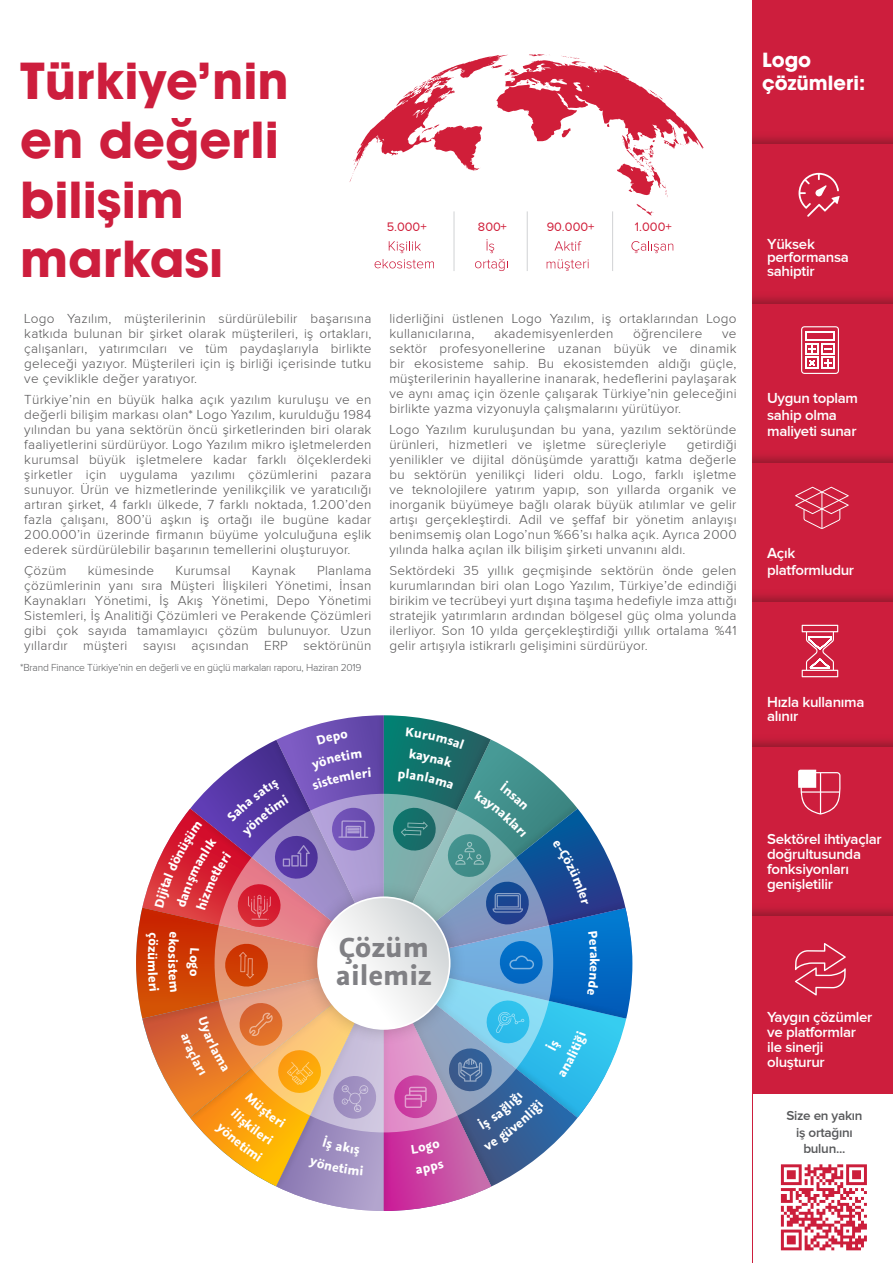
<style>
.page{position:relative;width:893px;height:1263px;background:#fff}
.page>*{position:absolute;margin:0;border:0;box-sizing:border-box;transform-origin:0 0}
.t1{font:49.5px "Bilgetech Custom Avant Garde";color:#cd1e3d}
.t2{font:700 30.75px/28.3px "Graublau Sans";color:#808084}
.t3{font:19.5px "Bilgetech Custom Avant Garde";color:#fff}
.t4{font:600 15px "Proxima Nova";letter-spacing:-.02em;color:#fff}
.t5{font:700 14.1px "Graublau Sans";color:#fff}
.t6{font:300 13.5px/15px "Proxima Nova";letter-spacing:.02em;color:#535253;text-align:justify}
.t7{font:600 13.5px "Proxima Nova";letter-spacing:-.02em;color:#57585a}
.t8{font:12.75px "Proxima Nova";color:#d01e39}
.t9{font:300 10.5px "Proxima Nova";letter-spacing:-.02em;color:#57585a}
.s1{font-size:10.65px}
</style>
<div class="page">
<div style="left:752px;top:0;width:141px;height:1263px;background:#cd1e3d"></div>
<div style="left:753px;top:1094px;width:140px;height:169px;background:#fff"></div>
<svg style="left:781px;top:1164px;width:86px;height:86px"></svg>
<svg style="left:798px;top:173px;width:42px;height:44px"></svg>
<svg style="left:801px;top:326px;width:38px;height:48px"></svg>
<svg style="left:795px;top:487px;width:54px;height:42px"></svg>
<svg style="left:802px;top:625px;width:36px;height:52px"></svg>
<svg style="left:798px;top:770px;width:43px;height:44px"></svg>
<svg style="left:795px;top:943px;width:51px;height:52px"></svg>
<svg style="left:350px;top:54px;width:354px;height:161px"></svg>
<hr style="left:454px;top:211px;width:1px;height:60px;background:#d1d2d4">
<hr style="left:527px;top:211px;width:1px;height:60px;background:#d1d2d4">
<hr style="left:612px;top:211px;width:1px;height:60px;background:#d1d2d4">
<svg style="left:389px;top:241px;width:32px;height:12px"></svg>
<svg style="left:486px;top:239px;width:8px;height:14px"></svg>
<svg style="left:554px;top:241px;width:28px;height:10px"></svg>
<svg style="left:631px;top:241px;width:42px;height:12px"></svg>
<svg style="left:375px;top:259px;width:59px;height:9px"></svg>
<svg style="left:475px;top:259px;width:33px;height:12px"></svg>
<svg style="left:547px;top:259px;width:42px;height:12px"></svg>
<svg style="left:136px;top:715px;width:496px;height:496px"></svg>
<p class="t1" style="left:20px;top:49px;width:270px">Türkiye’nin</p>
<p class="t1" style="left:20px;top:109px;width:260px">en değerli</p>
<p class="t1" style="left:20px;top:168px;width:165px">bilişim</p>
<p class="t1" style="left:20px;top:227px;width:205px">markası</p>
<p class="t6" style="left:24px;top:311px;width:349px">Logo Yazılım, müşterilerinin sürdürülebilir başarısına katkıda bulunan bir şirket olarak müşterileri, iş ortakları, çalışanları, yatırımcıları ve tüm paydaşlarıyla birlikte geleceği yazıyor. Müşterileri için iş birliği içerisinde tutku ve çeviklikle değer yaratıyor.</p>
<p class="t6" style="left:24px;top:392px;width:349px">Türkiye’nin en büyük halka açık yazılım kuruluşu ve en değerli bilişim markası olan* Logo Yazılım, kurulduğu 1984 yılından bu yana sektörün öncü şirketlerinden biri olarak faaliyetlerini sürdürüyor. Logo Yazılım mikro işletmelerden kurumsal büyük işletmelere kadar farklı ölçeklerdeki şirketler için uygulama yazılımı çözümlerini pazara sunuyor. Ürün ve hizmetlerinde yenilikçilik ve yaratıcılığı artıran şirket, 4 farklı ülkede, 7 farklı noktada, 1.200’den fazla çalışanı, 800’ü aşkın iş ortağı ile bugüne kadar 200.000’in üzerinde firmanın büyüme yolculuğuna eşlik ederek sürdürülebilir başarının temellerini oluşturuyor.</p>
<p class="t6" style="left:24px;top:563px;width:44px">Çözüm</p>
<p class="t6" style="left:88px;top:563px;width:68px">kümesinde</p>
<p class="t6" style="left:175px;top:563px;width:57px">Kurumsal</p>
<p class="t6" style="left:252px;top:563px;width:45px">Kaynak</p>
<p class="t6" style="left:24px;top:563px;width:349px;text-indent:293px">Planlama çözümlerinin yanı sıra Müşteri İlişkileri Yönetimi, İnsan Kaynakları Yönetimi, İş Akış Yönetimi, Depo Yönetimi Sistemleri, İş Analitiği Çözümleri ve Perakende Çözümleri gibi çok sayıda tamamlayıcı çözüm bulunuyor. Uzun yıllardır müşteri sayısı açısından ERP sektörünün</p>
<p class="t9" style="left:20px;top:662px;width:343px"><span class="s1">*</span>Brand Finance Türkiye’nin en değerli ve en güçlü markaları raporu, Haziran 2019</p>
<p class="t8" style="left:387px;top:220px;width:42px">5.000+</p>
<p class="t8" style="left:478px;top:220px;width:30px">800+</p>
<p class="t8" style="left:547px;top:220px;width:49px">90.000+</p>
<p class="t8" style="left:635px;top:220px;width:38px">1.000+</p>
<p class="t6" style="left:389px;top:311px;width:349px">liderliğini üstlenen Logo Yazılım, iş ortaklarından Logo kullanıcılarına,</p>
<p class="t6" style="left:494px;top:326px;width:121px">akademisyenlerden</p>
<p class="t6" style="left:633px;top:326px;width:71px">öğrencilere</p>
<p class="t6" style="left:389px;top:326px;width:349px;text-indent:333px">ve sektör profesyonellerine uzanan büyük ve dinamik bir ekosisteme sahip. Bu ekosistemden aldığı güçle, müşterilerinin hayallerine inanarak, hedeflerini paylaşarak ve aynı amaç için özenle çalışarak Türkiye’nin geleceğini birlikte yazma vizyonuyla çalışmalarını yürütüyor.</p>
<p class="t6" style="left:389px;top:422px;width:349px">Logo Yazılım kuruluşundan bu yana, yazılım sektöründe ürünleri, hizmetleri ve işletme süreçleriyle</p>
<p class="t6" style="left:389px;top:437px;width:349px;text-indent:298px">getirdiği yenilikler ve dijital dönüşümde yarattığı katma değerle bu sektörün yenilikçi lideri oldu. Logo, farklı işletme ve teknolojilere yatırım yapıp, son yıllarda organik ve inorganik büyümeye bağlı olarak büyük atılımlar ve gelir artışı gerçekleştirdi. Adil ve şeffaf bir yönetim anlayışı benimsemiş olan Logo’nun %66’sı halka açık. Ayrıca 2000 yılında halka açılan ilk bilişim şirketi unvanını aldı.</p>
<p class="t6" style="left:389px;top:563px;width:349px">Sektördeki 35 yıllık geçmişinde sektörün önde gelen kurumlarından biri olan Logo Yazılım, Türkiye’de edindiği birikim ve tecrübeyi yurt dışına taşıma hedefiyle imza attığı stratejik yatırımların ardından bölgesel güç olma yolunda ilerliyor. Son 10 yılda gerçekleştirdiği yıllık ortalama %41 gelir artışıyla istikrarlı gelişimini sürdürüyor.</p>
<p class="t3" style="left:762px;top:47px;width:50px">Logo</p>
<p class="t3" style="left:762px;top:71px;width:104px">çözümleri:</p>
<p class="t4" style="left:767px;top:236px;width:49px">Yüksek</p>
<p class="t4" style="left:767px;top:249px;width:83px">performansa</p>
<p class="t4" style="left:767px;top:263px;width:49px">sahiptir</p>
<p class="t4" style="left:767px;top:390px;width:92px">Uygun toplam</p>
<p class="t4" style="left:767px;top:406px;width:71px">sahip olma</p>
<p class="t4" style="left:767px;top:423px;width:91px">maliyeti sunar</p>
<p class="t4" style="left:767px;top:545px;width:30px">Açık</p>
<p class="t4" style="left:767px;top:561px;width:89px">platformludur</p>
<p class="t4" style="left:767px;top:694px;width:99px">Hızla kullanıma</p>
<p class="t4" style="left:767px;top:707px;width:33px">alınır</p>
<p class="t5" style="left:182px;top:959px;width:6px;rotate:90deg">i</p>
<p class="t2" style="left:336px;top:933px;width:97px">Çözüm ailemiz</p>
<p class="t4" style="left:767px;top:831px;width:116px">Sektörel ihtiyaçlar</p>
<p class="t4" style="left:767px;top:846px;width:95px">doğrultusunda</p>
<p class="t4" style="left:767px;top:861px;width:83px">fonksiyonları</p>
<p class="t4" style="left:767px;top:876px;width:67px">genişletilir</p>
<p class="t4" style="left:767px;top:1009px;width:107px">Yaygın çözümler</p>
<p class="t4" style="left:767px;top:1024px;width:90px">ve platformlar</p>
<p class="t4" style="left:767px;top:1039px;width:58px">ile sinerji</p>
<p class="t4" style="left:767px;top:1054px;width:59px">oluşturur</p>
<p class="t7" style="left:786px;top:1108px;width:78px">Size en yakın</p>
<p class="t7" style="left:796px;top:1125px;width:58px">iş ortağını</p>
<p class="t7" style="left:803px;top:1141px;width:44px">bulun...</p>
</div>
